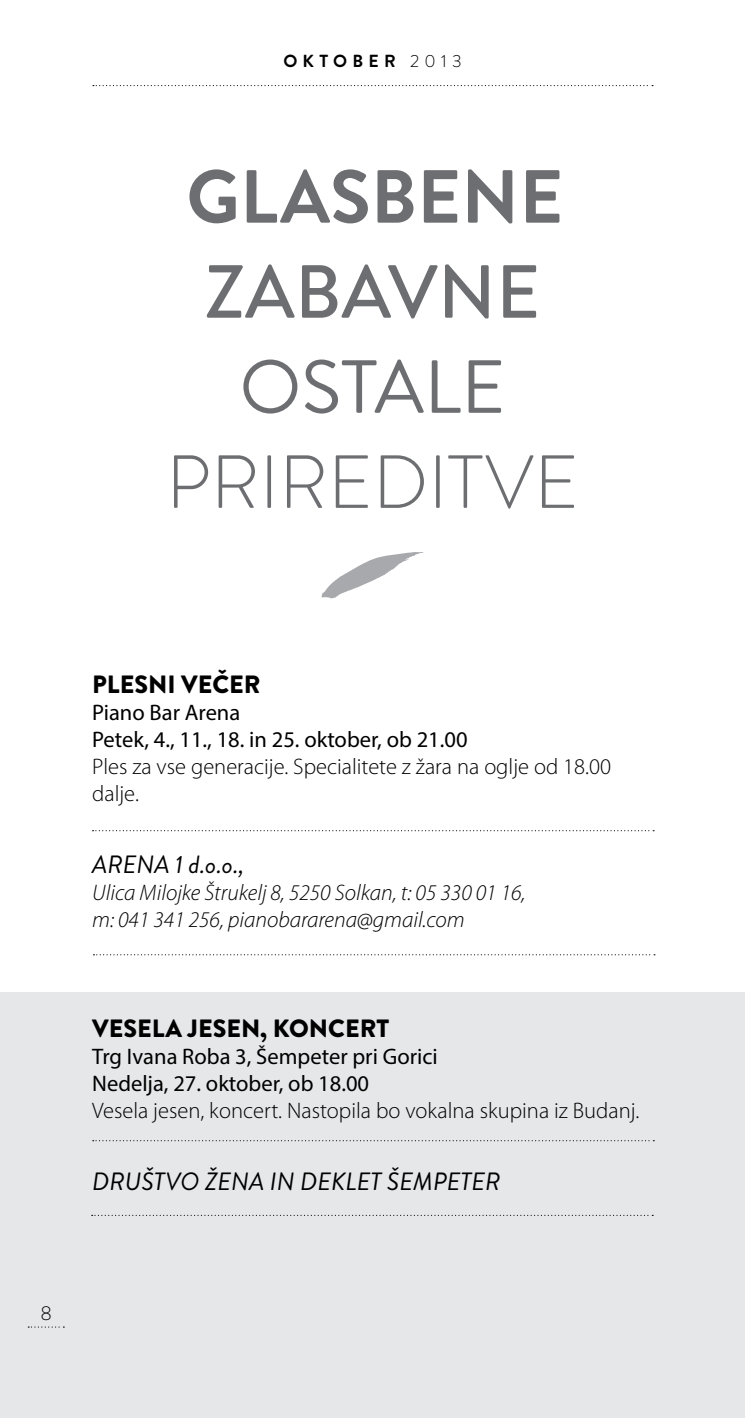
<style>
.page{position:relative;width:745px;height:1418px;background:#fff}
.page>*{position:absolute;margin:0;border:0;box-sizing:border-box;transform-origin:0 0}
.t1{font:300 75px "Brandon Grotesque";color:#6d6e71}
.t2{font:700 75px "Brandon Grotesque";color:#6d6e71}
.t3{font:500 75px "Brandon Grotesque";color:#6d6e71}
.t4{font:75px "Brandon Grotesque";color:#6d6e71}
.t5{font:italic 25px "Brandon Grotesque";color:#000}
.t6{font:900 25px "Brandon Grotesque";color:#000}
.t7{font:300 22.5px/27px "Myriad Pro";color:#000}
.t8{font:22.5px/27px "Myriad Pro";color:#000}
.t9{font:italic 300 22.5px/27px "Myriad Pro";color:#000}
.t10{font:300 20px "Brandon Grotesque";color:#000}
.t11{font:700 17.5px "Brandon Grotesque";letter-spacing:.3em;color:#000}
.s1{font-weight:300}
</style>
<div class="page">
<div style="left:0;top:992px;width:744px;height:425px;background:#e6e7e8"></div>
<svg style="left:93px;top:85px;width:559px;height:1px"></svg>
<svg style="left:28px;top:1326px;width:36px;height:1px"></svg>
<svg style="left:93px;top:954px;width:561px;height:1px"></svg>
<svg style="left:93px;top:1140px;width:560px;height:1px"></svg>
<svg style="left:92px;top:1214px;width:556px;height:1px"></svg>
<svg style="left:321px;top:552px;width:102px;height:47px"></svg>
<svg style="left:92px;top:830px;width:561px;height:1px"></svg>
<p class="t11" style="left:283px;top:49px;width:180px">OKTOBER <span class="s1">2013</span></p>
<h1 class="t2" style="left:186px;top:144px;width:378px">GLASBENE</h1>
<h1 class="t3" style="left:205px;top:240px;width:336px">ZABAVNE</h1>
<h1 class="t4" style="left:239px;top:335px;width:267px">OSTALE</h1>
<h1 class="t1" style="left:166px;top:431px;width:414px">PRIREDITVE</h1>
<p class="t6" style="left:92px;top:666px;width:170px">PLESNI VEČER</p>
<p class="t8" style="left:92px;top:698px;width:376px">Piano Bar Arena<br>Petek, 4., 11., 18. in 25. oktober, ob 21.00</p>
<p class="t7" style="left:92px;top:753px;width:520px">Ples za vse generacije. Specialitete z žara na oglje od 18.00 dalje.</p>
<p class="t5" style="left:92px;top:847px;width:153px">ARENA 1 d.o.o.,</p>
<p class="t9" style="left:92px;top:879px;width:434px">Ulica Milojke Štrukelj 8, 5250 Solkan, t: 05 330 01 16, m: 041 341 256, pianobararena@gmail.com</p>
<p class="t6" style="left:92px;top:1010px;width:298px">VESELA JESEN, KONCERT</p>
<p class="t8" style="left:92px;top:1042px;width:347px">Trg Ivana Roba 3, Šempeter pri Gorici<br>Nedelja, 27. oktober, ob 18.00</p>
<p class="t7" style="left:92px;top:1096px;width:548px">Vesela jesen, koncert. Nastopila bo vokalna skupina iz Budanj.</p>
<p class="t5" style="left:92px;top:1163px;width:409px">DRUŠTVO ŽENA IN DEKLET ŠEMPETER</p>
<p class="t10" style="left:40px;top:1299px;width:13px">8</p>
</div>
